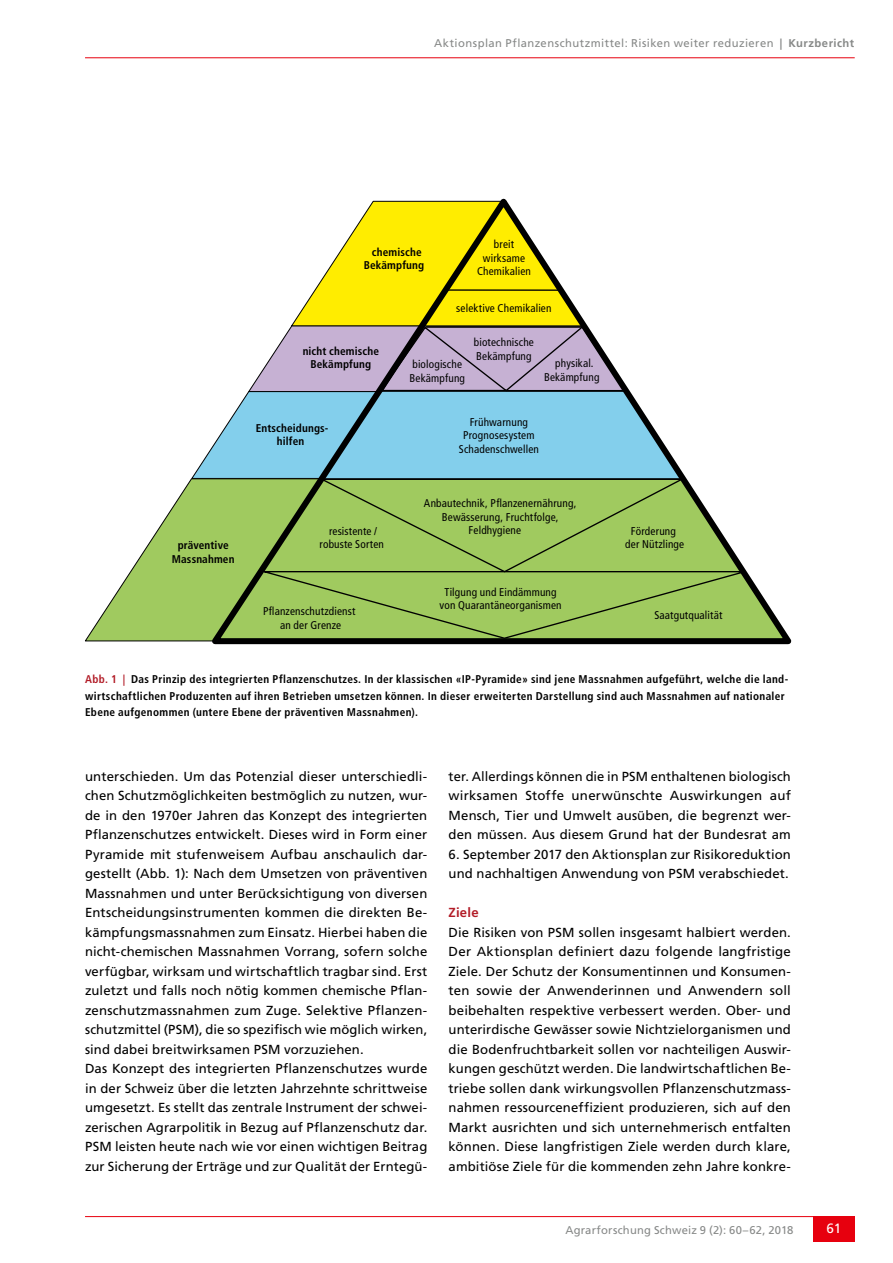
<style>
.page{position:relative;width:893px;height:1263px;background:#fff}
.page>*{position:absolute;margin:0;border:0;box-sizing:border-box;transform-origin:0 0}
.t1{font:13.5px "Frutiger LT Std";color:#fff}
.t2{font:13.2px/19.5px "Frutiger LT Std";letter-spacing:.01em;color:#000}
.t3{font:700 13.2px "Frutiger LT Std";letter-spacing:.015em;color:#b21c27}
.t4{font:condensed 11.25px/13.5px "Frutiger LT Std";letter-spacing:.015em;color:#000;text-align:center}
.t5{font:700 condensed 11.25px/16.5px "Frutiger LT Std";letter-spacing:.03em;color:#000}
.t6{font:700 condensed 11.25px/13.5px "Frutiger LT Std";letter-spacing:.01em;color:#000;text-align:center}
.t7{font:11.25px "Frutiger LT Std";letter-spacing:.035em;color:#878988}
.t8{font:11.25px "Frutiger LT Std";letter-spacing:.015em;color:#878988}
.s1{font-weight:700}
.s2{color:#b21c27}
</style>
<div class="page">
<hr style="left:85px;top:57px;width:770px;height:1px;background:#e7000e">
<hr style="left:85px;top:1216px;width:770px;height:1px;background:#e7000e">
<div style="left:813px;top:1216px;width:42px;height:26px;background:#e7000e"></div>
<svg style="left:212px;top:199px;width:579px;height:445px"></svg>
<svg style="left:85px;top:201px;width:661px;height:441px"></svg>
<hr style="left:426px;top:326px;width:156px;height:2px;background:#000">
<p class="t7" style="left:434px;top:36px;width:421px">Aktionsplan Pflanzenschutzmittel: Risiken weiter reduzieren <span class="s1">| Kurzbericht</span></p>
<p class="t6" style="left:364px;top:245px;width:62px">chemische<br>Bekämpfung</p>
<p class="t4" style="left:477px;top:238px;width:55px">breit wirksame<br>Chemikalien</p>
<p class="t4" style="left:456px;top:302px;width:97px">selektive Chemikalien</p>
<p class="t6" style="left:172px;top:538px;width:64px">präventive<br>Massnahmen</p>
<p class="t6" style="left:303px;top:344px;width:78px">nicht chemische<br>Bekämpfung</p>
<p class="t6" style="left:256px;top:421px;width:74px">Entscheidungs&shy;hilfen</p>
<p class="t4" style="left:410px;top:358px;width:57px;text-align:left">biologische<br>Bekämpfung</p>
<p class="t4" style="left:474px;top:336px;width:62px;text-align:left">biotechnische<br>Bekämpfung</p>
<p class="t4" style="left:544px;top:357px;width:57px">physikal.<br>Bekämpfung</p>
<p class="t4" style="left:459px;top:415px;width:82px">Frühwarnung<br>Prognosesystem<br>Schadenschwellen</p>
<p class="t4" style="left:424px;top:496px;width:154px">Anbautechnik, Pflanzenernährung,<br>Bewässerung, Fruchtfolge,</p>
<p class="t4" style="left:329px;top:524px;width:50px">resistente /</p>
<p class="t4" style="left:469px;top:523px;width:54px">Feldhygiene</p>
<p class="t4" style="left:319px;top:537px;width:66px">robuste Sorten</p>
<p class="t4" style="left:625px;top:524px;width:61px">Förderung der Nützlinge</p>
<p class="t4" style="left:440px;top:585px;width:124px">Tilgung und Eindämmung von Quarantäneorganismen</p>
<p class="t4" style="left:263px;top:604px;width:94px">Pflanzenschutzdienst an der Grenze</p>
<p class="t4" style="left:654px;top:609px;width:70px">Saatgutqualität</p>
<p class="t5" style="left:85px;top:671px;width:705px"><span class="s2">Abb. 1 |</span> Das Prinzip des integrierten Pflanzenschutzes. In der klassischen «IP-Pyramide» sind jene Massnahmen aufgeführt, welche die land&shy;wirtschaftlichen Produzenten auf ihren Betrieben umsetzen können. In dieser erweiterten Darstellung sind auch Massnahmen auf nationaler<br>Ebene aufgenommen (untere Ebene der präventiven Massnahmen).</p>
<p class="t2" style="left:85px;top:766px;width:344px">unterschieden. Um das Potenzial dieser unterschiedli&shy;chen Schutzmöglichkeiten bestmöglich zu nutzen, wur&shy;de in den 1970er Jahren das Konzept des integrierten Pflanzenschutzes entwickelt. Dieses wird in Form einer Pyramide mit stufenweisem Aufbau anschaulich dar&shy;gestellt (Abb. 1): Nach dem Umsetzen von präventiven Massnahmen und unter Berücksichtigung von diversen Entscheidungsinstrumenten kommen die direkten Be&shy;kämpfungsmassnahmen zum Einsatz. Hierbei haben die nicht-chemischen Massnahmen Vorrang, sofern solche verfügbar, wirksam und wirtschaftlich tragbar sind. Erst zuletzt und falls noch nötig kommen chemische Pflan&shy;zenschutzmassnahmen zum Zuge. Selektive Pflanzen&shy;schutzmittel (PSM), die so spezifisch wie möglich wirken, sind dabei breitwirksamen PSM vorzuziehen.<br>Das Konzept des integrierten Pflanzenschutzes wurde in der Schweiz über die letzten Jahrzehnte schrittweise umgesetzt. Es stellt das zentrale Instrument der schwei&shy;zerischen Agrarpolitik in Bezug auf Pflanzenschutz dar.<br>PSM leisten heute nach wie vor einen wichtigen Beitrag zur Sicherung der Erträge und zur Qualität der Erntegü-</p>
<p class="t2" style="left:449px;top:766px;width:344px;text-align:justify">ter. Allerdings können die in PSM enthaltenen biologisch wirksamen Stoffe unerwünschte Auswirkungen auf Mensch, Tier und Umwelt ausüben, die begrenzt wer&shy;den müssen. Aus diesem Grund hat der Bundesrat am</p>
<p class="t2" style="left:449px;top:844px;width:344px">6. September 2017 den Aktionsplan zur Risikoreduktion und nachhaltigen Anwendung von PSM verabschiedet.</p>
<p class="t3" style="left:449px;top:905px;width:32px">Ziele</p>
<p class="t2" style="left:449px;top:922px;width:344px;text-align:justify">Die Risiken von PSM sollen insgesamt halbiert werden.<br>Der Aktionsplan definiert dazu folgende langfristige Ziele. Der Schutz der Konsumentinnen und Konsumen&shy;ten sowie der Anwenderinnen und Anwendern soll beibehalten respektive verbessert werden. Ober- und unterirdische Gewässer sowie Nichtzielorganismen und die Bodenfruchtbarkeit sollen vor nachteiligen Auswir&shy;kungen geschützt werden. Die landwirtschaftlichen Be&shy;triebe sollen dank wirkungsvollen Pflanzenschutzmass&shy;nahmen ressourceneffizient produzieren, sich auf den Markt ausrichten und sich unternehmerisch entfalten können. Diese langfristigen Ziele werden durch klare, ambitiöse Ziele für die kommenden zehn Jahre konkre-</p>
<p class="t8" style="left:565px;top:1223px;width:230px">Agrarforschung Schweiz 9 (2): 60–62, 2018</p>
<p class="t1" style="left:827px;top:1221px;width:16px">61</p>
</div>
